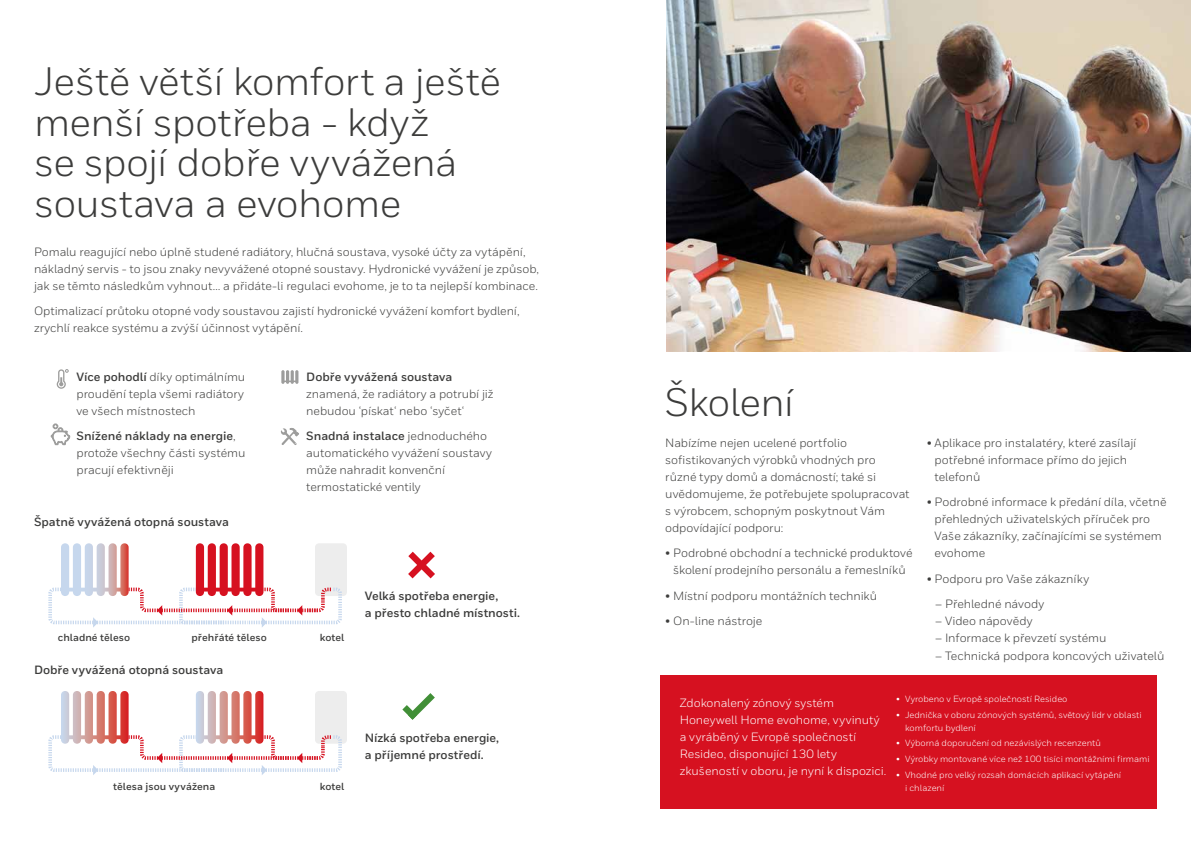
<style>
.page{position:relative;width:1191px;height:842px;background:#fff}
.page>*{position:absolute;margin:0;border:0;box-sizing:border-box;transform-origin:0 0}
.t1{font:39.6px/40.7px "Honeywell Sans";letter-spacing:-.015em;color:#3c3c3b}
.t2{font:12px/17px "Honeywell Sans";letter-spacing:-.005em;color:#3c3c3b}
.t3{font:700 12px/17px "Honeywell Sans";letter-spacing:-.005em;color:#3c3c3b}
.t4{font:12px/17px "Honeywell Sans";letter-spacing:-.005em;color:#fff}
.t5{font:700 10.3px "Honeywell Sans";letter-spacing:.005em;color:#3c3c3b}
.t6{font:9px/13px "Honeywell Sans";color:#fff}
.s1{font-weight:700}
</style>
<div class="page">
<div style="left:660px;top:675px;width:497px;height:134px;background:#d61120"></div>
<img style="left:666px;top:0;width:525px;height:351px">
<div style="left:315px;top:543px;width:32px;height:53px;background:#ededed;border-radius:4px"></div>
<svg style="left:48px;top:543px;width:294px;height:85px"></svg>
<div style="left:315px;top:691px;width:32px;height:53px;background:#ededed;border-radius:4px"></div>
<svg style="left:48px;top:691px;width:294px;height:84px"></svg>
<svg style="left:408px;top:552px;width:27px;height:26px"></svg>
<svg style="left:402px;top:693px;width:33px;height:27px"></svg>
<svg style="left:57px;top:369px;width:12px;height:20px"></svg>
<svg style="left:280px;top:428px;width:19px;height:17px"></svg>
<svg style="left:281px;top:370px;width:17px;height:14px"></svg>
<svg style="left:51px;top:423px;width:19px;height:23px"></svg>
<h1 class="t1" style="left:34px;top:61px;width:468px">Ještě větší komfort a ještě menší spotřeba - když<br>se spojí dobře vyvážená soustava a evohome</h1>
<p class="t2" style="left:34px;top:243px;width:506px">Pomalu reagující nebo úplně studené radiátory, hlučná soustava, vysoké účty za vytápění, nákladný servis - to jsou znaky nevyvážené otopné soustavy. Hydronické vyvážení je způsob, jak se těmto následkům vyhnout… a přidáte-li regulaci evohome, je to ta nejlepší kombinace.</p>
<p class="t2" style="left:34px;top:303px;width:487px">Optimalizací průtoku otopné vody soustavou zajistí hydronické vyvážení komfort bydlení, zrychlí reakce systému a zvýší účinnost vytápění.</p>
<p class="t2" style="left:76px;top:368px;width:170px;text-align:justify"><span class="s1">Více pohodlí</span> díky optimálnímu proudění tepla všemi radiátory ve všech místnostech</p>
<p class="t2" style="left:76px;top:427px;width:170px"><span class="s1">Snížené náklady na energie</span>, protože všechny části systému pracují efektivněji</p>
<p class="t3" style="left:34px;top:514px;width:196px">Špatně vyvážená otopná soustava</p>
<p class="t3" style="left:306px;top:368px;width:148px">Dobře vyvážená soustava</p>
<p class="t2" style="left:306px;top:385px;width:189px">znamená, že radiátory a potrubí již nebudou ‘pískat‘ nebo ‘syčet‘</p>
<p class="t2" style="left:306px;top:428px;width:187px"><span class="s1">Snadná instalace</span> jednoduchého automatického vyvážení soustavy může nahradit konvenční termostatické ventily</p>
<p class="t3" style="left:365px;top:588px;width:157px">Velká spotřeba energie,<br>a přesto chladné místnosti.</p>
<p class="t5" style="left:58px;top:632px;width:74px">chladné těleso</p>
<p class="t5" style="left:191px;top:632px;width:77px">přehřáté těleso</p>
<p class="t5" style="left:320px;top:632px;width:26px">kotel</p>
<p class="t3" style="left:34px;top:662px;width:191px">Dobře vyvážená otopná soustava</p>
<p class="t5" style="left:113px;top:780px;width:104px">tělesa jsou vyvážena</p>
<p class="t5" style="left:320px;top:780px;width:26px">kotel</p>
<p class="t3" style="left:365px;top:729px;width:136px">Nízká spotřeba energie, a příjemné prostředí.</p>
<h1 class="t1" style="left:665px;top:382px;width:131px">Školení</h1>
<p class="t2" style="left:665px;top:434px;width:246px">Nabízíme nejen ucelené portfolio sofistikovaných výrobků vhodných pro různé typy domů a domácností; také si uvědomujeme, že potřebujete spolupracovat s výrobcem, schopným poskytnout Vám odpovídající podporu:</p>
<p class="t2" style="left:665px;top:545px;width:249px;text-align:center">• Podrobné obchodní a technické produktové školení prodejního personálu a řemeslníků</p>
<p class="t2" style="left:665px;top:587px;width:213px">• Místní podporu montážních techniků</p>
<p class="t2" style="left:665px;top:613px;width:99px">• On-line nástroje</p>
<p class="t2" style="left:934px;top:434px;width:203px;text-indent:-8px">• Aplikace pro instalatéry, které zasílají potřebné informace přímo do jejich telefonů</p>
<p class="t2" style="left:934px;top:494px;width:234px;text-indent:-8px">• Podrobné informace k předání díla, včetně přehledných uživatelských příruček pro Vaše zákazníky, začínajícími se systémem evohome</p>
<p class="t2" style="left:926px;top:570px;width:164px">• Podporu pro Vaše zákazníky</p>
<p class="t2" style="left:935px;top:596px;width:110px">– Přehledné návody</p>
<p class="t2" style="left:935px;top:613px;width:99px">– Video nápovědy</p>
<p class="t2" style="left:935px;top:630px;width:173px">– Informace k převzetí systému</p>
<p class="t2" style="left:935px;top:647px;width:231px">– Technická podpora koncových uživatelů</p>
<p class="t4" style="left:679px;top:695px;width:208px">Zdokonalený zónový systém<br>Honeywell Home evohome, vyvinutý a vyráběný v Evropě společností<br>Resideo, disponující 130 lety zkušeností v oboru, je nyní k dispozici.</p>
<p class="t6" style="left:896px;top:692px;width:173px">• Vyrobeno v Evropě společností Resideo</p>
<p class="t6" style="left:905px;top:708px;width:238px;text-indent:-9px">• Jednička v oboru zónových systémů, světový lídr v oblasti komfortu bydlení</p>
<p class="t6" style="left:896px;top:737px;width:206px">• Výborná doporučení od nezávislých recenzentů</p>
<p class="t6" style="left:896px;top:752px;width:255px">• Výrobky montované více než 100 tisíci montážními firmami</p>
<p class="t6" style="left:905px;top:768px;width:218px;text-indent:-9px">• Vhodné pro velký rozsah domácích aplikací vytápění i chlazení</p>
</div>
